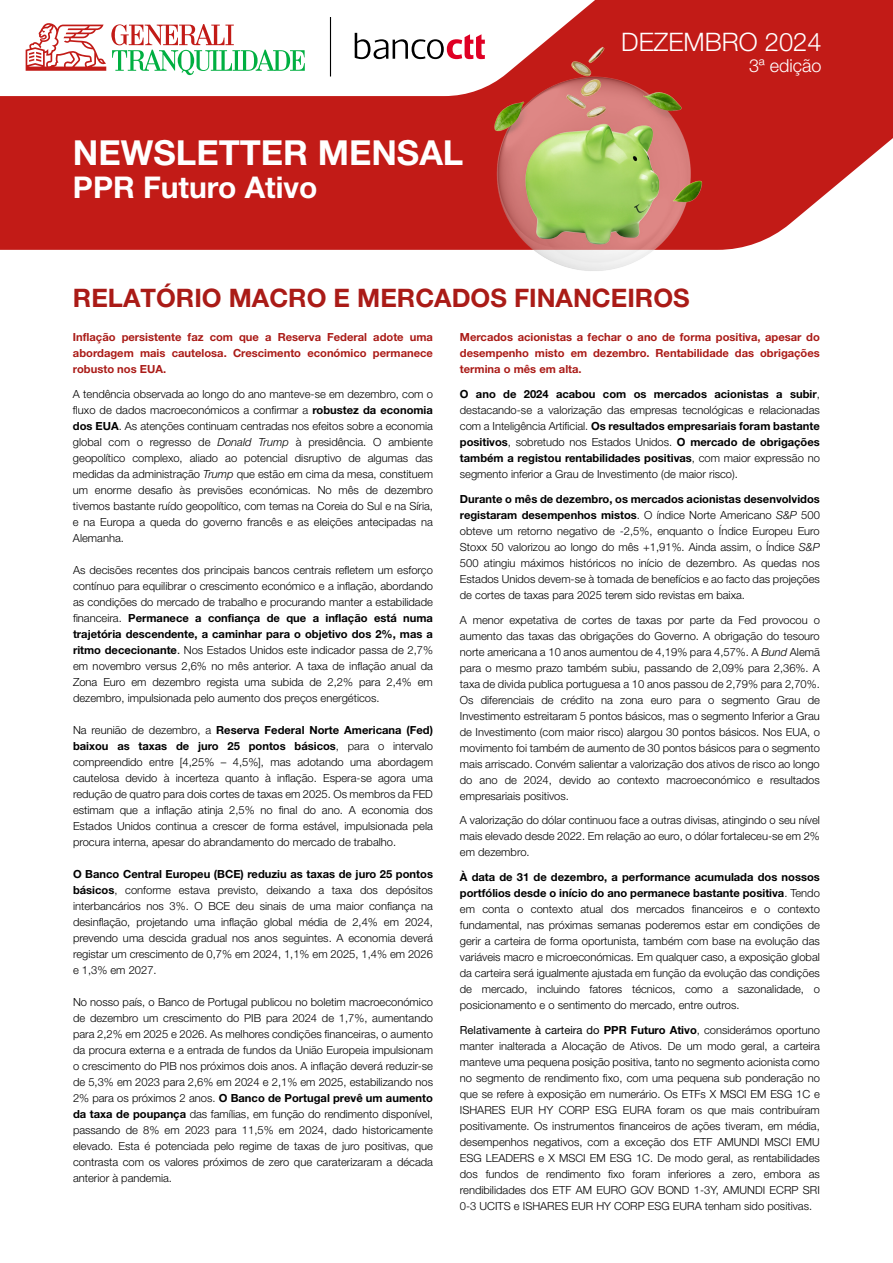
<style>
.page{position:relative;width:893px;height:1263px;background:#fff}
.page>*{position:absolute;margin:0;border:0;box-sizing:border-box;transform-origin:0 0}
.t1{font:700 34.5px "Helvetica Neue LT Pro";color:#fff}
.t2{font:700 30px "Helvetica Neue LT Pro";color:#fff}
.t3{font:700 25.5px "Helvetica Neue LT Pro";color:#aa1b17}
.t4{font:300 25.5px "Helvetica Neue LT Pro";color:#fff}
.t5{font:300 18px "Helvetica Neue LT Pro";color:#fff}
.t6{font:300 11.25px/16px "Helvetica Neue LT Pro";color:#000;text-align:justify}
.t7{font:700 11.25px/16px "Helvetica Neue LT Pro";color:#aa1b17;text-align:justify}
.s1{font-weight:700}
.s2{font-style:italic}
.s3{font-weight:400}
</style>
<div class="page">
<svg style="left:0;top:0;width:893px;height:250px;background:#c62a26"></svg>
<svg style="left:0;top:0;width:595px;height:96px"></svg>
<img style="left:466px;top:24px;width:257px;height:247px">
<hr style="left:330px;top:17px;width:1px;height:59px;background:#000">
<svg style="left:355px;top:33px;width:130px;height:26px"></svg>
<svg style="left:26px;top:23px;width:279px;height:52px"></svg>
<h1 class="t1" style="left:73px;top:133px;width:392px">NEWSLETTER MENSAL</h1>
<h2 class="t2" style="left:73px;top:171px;width:246px">PPR Futuro Ativo</h2>
<h3 class="t4" style="left:621px;top:28px;width:202px">DEZEMBRO 2024</h3>
<h3 class="t5" style="left:749px;top:56px;width:74px">3ª edição</h3>
<h3 class="t3" style="left:73px;top:283px;width:618px">RELATÓRIO MACRO E MERCADOS FINANCEIROS</h3>
<p class="t7" style="left:73px;top:329px;width:361px">Inflação persistente faz com que a Reserva Federal adote uma abordagem mais cautelosa. Crescimento económico permanece robusto nos EUA.</p>
<p class="t6" style="left:73px;top:386px;width:361px">A tendência observada ao longo do ano manteve-se em dezembro, com o fluxo de dados macroeconómicos a confirmar a <span class="s1">robustez da economia dos EUA</span>. As atenções continuam centradas nos efeitos sobre a economia global com o regresso de <span class="s2">Donald Trump</span> à presidência. O ambiente geopolítico complexo, aliado ao potencial disruptivo de algumas das medidas da administração <span class="s2">Trump</span> que estão em cima da mesa, constituem um enorme desafio às previsões económicas. No mês de dezembro tivemos bastante ruído geopolítico, com temas na Coreia do Sul e na Síria, e na Europa a queda do governo francês e as eleições antecipadas na Alemanha.</p>
<p class="t6" style="left:73px;top:562px;width:361px">As decisões recentes dos principais bancos centrais refletem um esforço contínuo para equilibrar o crescimento económico e a inflação, abordando as condições do mercado de trabalho e procurando manter a estabilidade financeira. <span class="s1">Permanece a confiança de que a inflação está numa trajetória descendente, a caminhar para o objetivo dos 2%, mas a ritmo dececionante</span><span class="s3">.</span> Nos Estados Unidos este indicador passa de 2,7% em novembro versus 2,6% no mês anterior. A taxa de inflação anual da Zona Euro em dezembro regista uma subida de 2,2% para 2,4% em dezembro, impulsionada pelo aumento dos preços energéticos.</p>
<p class="t6" style="left:73px;top:722px;width:361px">Na reunião de dezembro, a <span class="s1">Reserva Federal Norte Americana (Fed) baixou as taxas de juro 25 pontos básicos</span>, para o intervalo compreendido entre [4,25% – 4,5%], mas adotando uma abordagem cautelosa devido à incerteza quanto à inflação. Espera-se agora uma redução de quatro para dois cortes de taxas em 2025. Os membros da FED estimam que a inflação atinja 2,5% no final do ano. A economia dos Estados Unidos continua a crescer de forma estável, impulsionada pela procura interna, apesar do abrandamento do mercado de trabalho.</p>
<p class="t6" style="left:73px;top:866px;width:361px"><span class="s1">O Banco Central Europeu (BCE) reduziu as taxas de juro 25 pontos básicos</span>, conforme estava previsto, deixando a taxa dos depósitos interbancários nos 3%. O BCE deu sinais de uma maior confiança na desinflação, projetando uma inflação global média de 2,4% em 2024, prevendo uma descida gradual nos anos seguintes. A economia deverá registar um crescimento de 0,7% em 2024, 1,1% em 2025, 1,4% em 2026 e 1,3% em 2027.</p>
<p class="t6" style="left:73px;top:993px;width:361px">No nosso país, o Banco de Portugal publicou no boletim macroeconómico de dezembro um crescimento do PIB para 2024 de 1,7%, aumentando para 2,2% em 2025 e 2026. As melhores condições financeiras, o aumento da procura externa e a entrada de fundos da União Europeia impulsionam o crescimento do PIB nos próximos dois anos. A inflação deverá reduzir-se de 5,3% em 2023 para 2,6% em 2024 e 2,1% em 2025, estabilizando nos 2% para os próximos 2 anos. <span class="s1">O Banco de Portugal prevê um aumento da taxa de poupança</span> das famílias, em função do rendimento disponível, passando de 8% em 2023 para 11,5% em 2024, dado historicamente elevado. Esta é potenciada pelo regime de taxas de juro positivas, que contrasta com os valores próximos de zero que caraterizaram a década anterior à pandemia.</p>
<p class="t7" style="left:460px;top:329px;width:361px">Mercados acionistas a fechar o ano de forma positiva, apesar do desempenho misto em dezembro. Rentabilidade das obrigações termina o mês em alta.</p>
<p class="t6" style="left:460px;top:386px;width:361px"><span class="s1">O ano de 2024 acabou com os mercados acionistas a subir</span>, destacando-se a valorização das empresas tecnológicas e relacionadas com a Inteligência Artificial. <span class="s1">Os resultados empresariais foram bastante positivos</span>, sobretudo nos Estados Unidos. <span class="s1">O mercado de obrigações também a registou rentabilidades positivas</span>, com maior expressão no segmento inferior a Grau de Investimento (de maior risco).</p>
<p class="t6" style="left:460px;top:491px;width:361px"><span class="s1">Durante o mês de dezembro, os mercados acionistas desenvolvidos registaram desempenhos mistos</span>. O índice Norte Americano <span class="s2">S&amp;P</span> 500 obteve um retorno negativo de -2,5%, enquanto o Índice Europeu Euro Stoxx 50 valorizou ao longo do mês +1,91%. Ainda assim, o Índice <span class="s2">S&amp;P </span>500 atingiu máximos históricos no início de dezembro. As quedas nos Estados Unidos devem-se à tomada de benefícios e ao facto das projeções de cortes de taxas para 2025 terem sido revistas em baixa.</p>
<p class="t6" style="left:460px;top:611px;width:361px">A menor expetativa de cortes de taxas por parte da Fed provocou o aumento das taxas das obrigações do Governo. A obrigação do tesouro norte americana a 10 anos aumentou de 4,19% para 4,57%. A <span class="s2">Bund</span> Alemã para o mesmo prazo também subiu, passando de 2,09% para 2,36%. A taxa de divida publica portuguesa a 10 anos passou de 2,79% para 2,70%.<br>Os diferenciais de crédito na zona euro para o segmento Grau de Investimento estreitaram 5 pontos básicos, mas o segmento Inferior a Grau de Investimento (com maior risco) alargou 30 pontos básicos. Nos EUA, o movimento foi também de aumento de 30 pontos básicos para o segmento mais arriscado. Convém salientar a valorização dos ativos de risco ao longo do ano de 2024, devido ao contexto macroeconómico e resultados empresariais positivos.</p>
<p class="t6" style="left:460px;top:812px;width:361px">A valorização do dólar continuou face a outras divisas, atingindo o seu nível mais elevado desde 2022. Em relação ao euro, o dólar fortaleceu-se em 2% em dezembro.</p>
<p class="t6" style="left:460px;top:869px;width:361px"><span class="s1">À data de 31 de dezembro, a performance acumulada dos nossos portfólios desde o início do ano permanece bastante positiva</span>. Tendo em conta o contexto atual dos mercados financeiros e o contexto fundamental, nas próximas semanas poderemos estar em condições de gerir a carteira de forma oportunista, também com base na evolução das variáveis macro e microeconómicas. Em qualquer caso, a exposição global da carteira será igualmente ajustada em função da evolução das condições de mercado, incluindo fatores técnicos, como a sazonalidade, o posicionamento e o sentimento do mercado, entre outros.</p>
<p class="t6" style="left:460px;top:1022px;width:361px"><span class="s3">Relativamente à carteira do</span> <span class="s1">PPR Futuro Ativo</span>, considerámos oportuno manter inalterada a Alocação de Ativos. De um modo geral, a carteira manteve uma pequena posição positiva, tanto no segmento acionista como no segmento de rendimento fixo, com uma pequena sub ponderação no que se refere à exposição em numerário. Os ETFs X MSCI EM ESG 1C e ISHARES EUR HY CORP ESG EURA foram os que mais contribuíram positivamente. Os instrumentos financeiros de ações tiveram, em média, desempenhos negativos, com a exceção dos ETF AMUNDI MSCI EMU ESG LEADERS e X MSCI EM ESG 1C. De modo geral, as rentabilidades dos fundos de rendimento fixo foram inferiores a zero, embora as rendibilidades dos ETF AM EURO GOV BOND 1-3Y, AMUNDI ECRP SRI 0-3 UCITS e ISHARES EUR HY CORP ESG EURA tenham sido positivas.</p>
</div>
